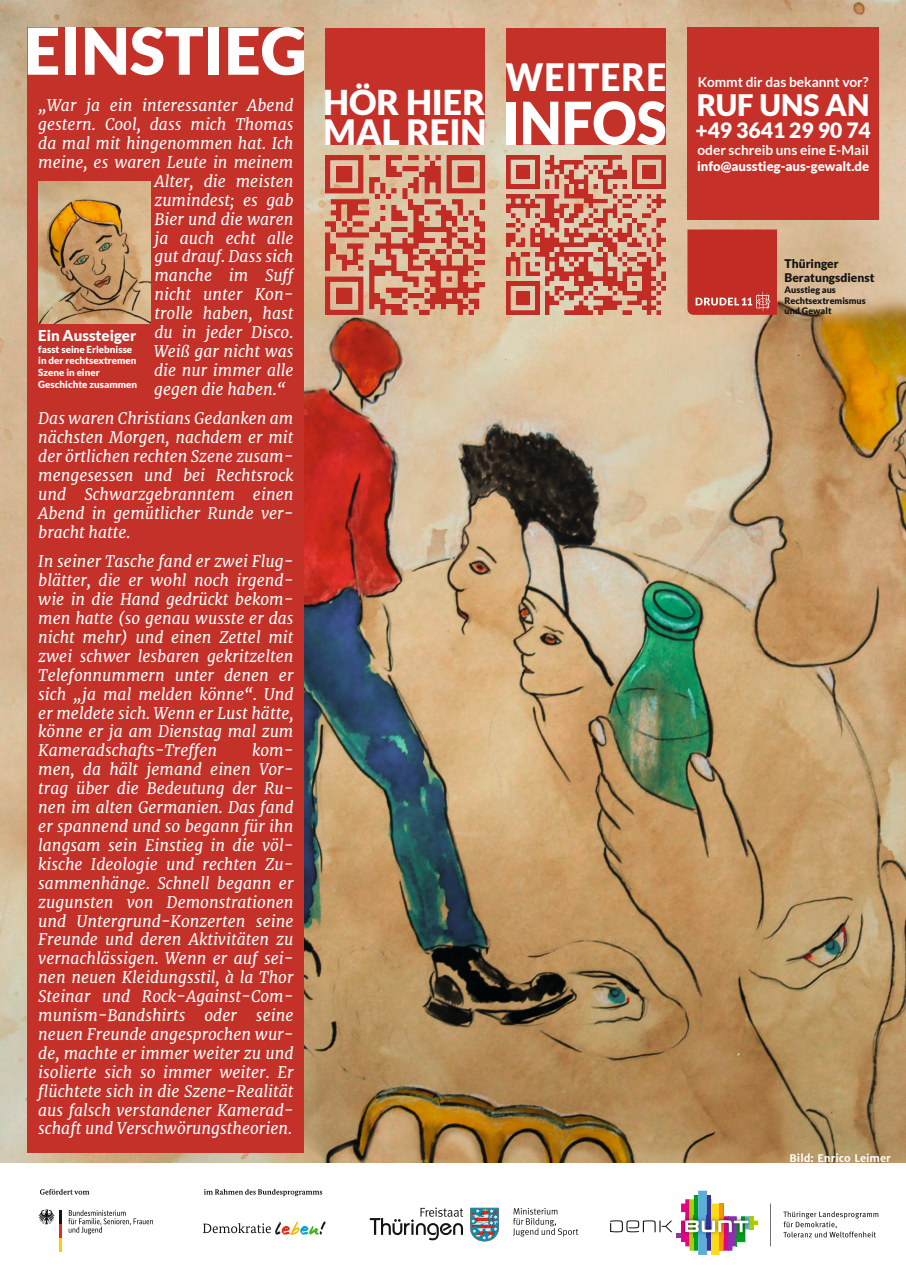
<style>
.page{position:relative;width:906px;height:1276px;background:#fff}
.page>*{position:absolute;margin:0;border:0;box-sizing:border-box;transform-origin:0 0}
.t1{font:900 64.57px "Lato";color:#fff}
.Absatzformat_2{font:900 58.88px "Lato";color:#fff;scale:.94 1}
.Absatzformat_2-2{font:900 37.72px "Lato";letter-spacing:.03em;color:#fff;scale:.94 1}
.t2{font:900 34.88px "Lato";color:#fff}
.t3{font:900 34.28px "Lato";color:#fff}
.Absatzformat_4{font:900 29.62px "Lato";color:#fff}
.Absatzformat_5{font:900 21.08px "Lato";color:#fff}
.t4{font:italic 15.75px/18.9px "Merriweather";color:#fff;text-align:justify}
.Absatzformat_1{font:900 15px "Lato";color:#fff}
.Absatzformat_3{font:700 13.65px "Lato";color:#fff}
.t5{font:900 13.12px "Lato";color:#fff}
.t6{font:900 12px "Lato";color:#131413}
.Absatzformat_1-2{font:700 10.5px "Merriweather Sans";color:#fff}
.Absatzformat_1-3{font:900 9.75px/11.7px "Lato";color:#fff}
.t7{font:900 9px "Lato";color:#131413}
</style>
<div class="page">
<img style="left:0;top:0;width:906px;height:1163px">
<div style="left:28px;top:28px;width:276px;height:1124px;background:#c33128"></div>
<img style="left:506px;top:155px;width:159px;height:160px">
<img style="left:39px;top:181px;width:111px;height:143px">
<svg style="left:513px;top:1208px;width:65px;height:28px"></svg>
<svg style="left:470px;top:1207px;width:29px;height:34px"></svg>
<svg style="left:370px;top:1207px;width:93px;height:33px"></svg>
<svg style="left:38px;top:1209px;width:23px;height:42px"></svg>
<svg style="left:203px;top:1221px;width:123px;height:14px"></svg>
<svg style="left:40px;top:1189px;width:49px;height:5px"></svg>
<svg style="left:204px;top:1189px;width:118px;height:7px"></svg>
<svg style="left:68px;top:1210px;width:85px;height:24px"></svg>
<svg style="left:610px;top:1190px;width:148px;height:65px"></svg>
<svg style="left:770px;top:1203px;width:108px;height:43px"></svg>
<img style="left:687px;top:230px;width:89px;height:85px">
<div style="left:687px;top:28px;width:191px;height:192px;background:#c53029"></div>
<div style="left:506px;top:28px;width:159px;height:117px;background:#c33129"></div>
<div style="left:325px;top:28px;width:160px;height:117px;background:#c53029"></div>
<img style="left:325px;top:155px;width:160px;height:160px">
<p class="t1" style="left:24px;top:13px;width:284px">EINSTIEG</p>
<p class="t4" style="left:38px;top:96px;width:257px">„War ja ein interessanter Abend</p>
<p class="t4" style="left:38px;top:115px;width:257px">gestern. Cool, dass mich Thomas</p>
<p class="t4" style="left:38px;top:134px;width:257px">da mal mit hingenommen hat. Ich</p>
<p class="t4" style="left:38px;top:152px;width:257px">meine, es waren Leute in meinem</p>
<p class="t4" style="left:154px;top:171px;width:140px">Alter, die meisten</p>
<p class="t4" style="left:154px;top:190px;width:140px">zumindest; es gab</p>
<p class="t4" style="left:154px;top:209px;width:140px">Bier und die waren</p>
<p class="t4" style="left:154px;top:228px;width:140px">ja auch echt alle</p>
<p class="t4" style="left:154px;top:247px;width:140px">gut drauf. Dass sich</p>
<p class="t4" style="left:154px;top:266px;width:143px">manche im Suff</p>
<p class="t4" style="left:154px;top:285px;width:140px">nicht unter Kon-</p>
<p class="t4" style="left:154px;top:304px;width:140px">trolle haben, hast</p>
<p class="t4" style="left:154px;top:323px;width:140px">du in jeder Disco.</p>
<p class="t4" style="left:154px;top:341px;width:141px">Weiß gar nicht was</p>
<p class="t4" style="left:154px;top:360px;width:141px">die nur immer alle</p>
<p class="t4" style="left:154px;top:379px;width:133px">gegen die haben.“</p>
<p class="t4" style="left:38px;top:409px;width:257px">Das waren Christians Gedanken am nächsten Morgen, nachdem er mit der örtlichen rechten Szene zusam&shy;mengesessen und bei Rechtsrock und Schwarzgebranntem einen Abend in gemütlicher Runde ver&shy;bracht hatte.</p>
<p class="t4" style="left:38px;top:552px;width:257px">In seiner Tasche fand er zwei Flug&shy;blätter, die er wohl noch irgend&shy;wie in die Hand gedrückt bekom&shy;men hatte (so genau wusste er das nicht mehr) und einen Zettel mit zwei schwer lesbaren gekritzelten Telefonnummern unter denen er sich „ja mal melden könne“. Und er meldete sich. Wenn er Lust hätte, könne er ja am Dienstag mal zum Kameradschafts-Treffen</p>
<p class="Absatzformat_1" style="left:38px;top:327px;width:99px">Ein Aussteiger</p>
<p class="Absatzformat_1-3" style="left:38px;top:343px;width:100px">fasst seine Erlebnisse in der rechtsextremen<br>Szene in einer<br>Geschichte zusammen</p>
<p class="t4" style="left:38px;top:741px;width:257px;text-indent:214px">kom&shy;men, da hält jemand einen Vor&shy;trag über die Bedeutung der Ru&shy;nen im alten Germanien. Das fand er spannend und so begann für ihn langsam sein Einstieg in die völ&shy;kische Ideologie und rechten Zu&shy;sammenhänge. Schnell begann er zugunsten von Demonstrationen und Untergrund-Konzerten seine Freunde und deren Aktivitäten zu vernachlässigen. Wenn er auf sei&shy;nen neuen Kleidungsstil, à la Thor Steinar und Rock-Against-Com&shy;munism-Bandshirts oder seine neuen Freunde angesprochen wur&shy;de, machte er immer weiter zu und isolierte sich so immer weiter. Er flüchtete sich in die Szene-Realität aus falsch verstandener Kamerad&shy;schaft und Verschwörungstheorien.</p>
<p class="t3" style="left:323px;top:82px;width:163px">HÖR HIER</p>
<p class="t2" style="left:323px;top:111px;width:165px">MAL REIN</p>
<p class="Absatzformat_2-2" style="left:505px;top:55px;width:173px">WEITERE</p>
<p class="Absatzformat_2" style="left:502px;top:88px;width:177px">INFOS</p>
<p class="Absatzformat_3" style="left:698px;top:74px;width:172px">Kommt dir das bekannt vor?</p>
<p class="Absatzformat_4" style="left:697px;top:87px;width:174px">RUF UNS AN</p>
<p class="Absatzformat_5" style="left:695px;top:118px;width:177px">+49 3641 29 90 74</p>
<p class="Absatzformat_3" style="left:697px;top:142px;width:173px">oder schreib uns eine E-Mail</p>
<p class="t5" style="left:697px;top:158px;width:174px">info@ausstieg-aus-gewalt.de</p>
<p class="t6" style="left:784px;top:256px;width:56px">Thüringer</p>
<p class="t6" style="left:784px;top:270px;width:91px">Beratungsdienst</p>
<p class="t7" style="left:784px;top:284px;width:53px">Ausstieg aus</p>
<p class="t7" style="left:784px;top:295px;width:83px">Rechtsextremismus</p>
<p class="t7" style="left:784px;top:306px;width:49px">und Gewalt</p>
<p class="Absatzformat_1-2" style="left:789px;top:1151px;width:103px">Bild: Enrico Leimer</p>
</div>
